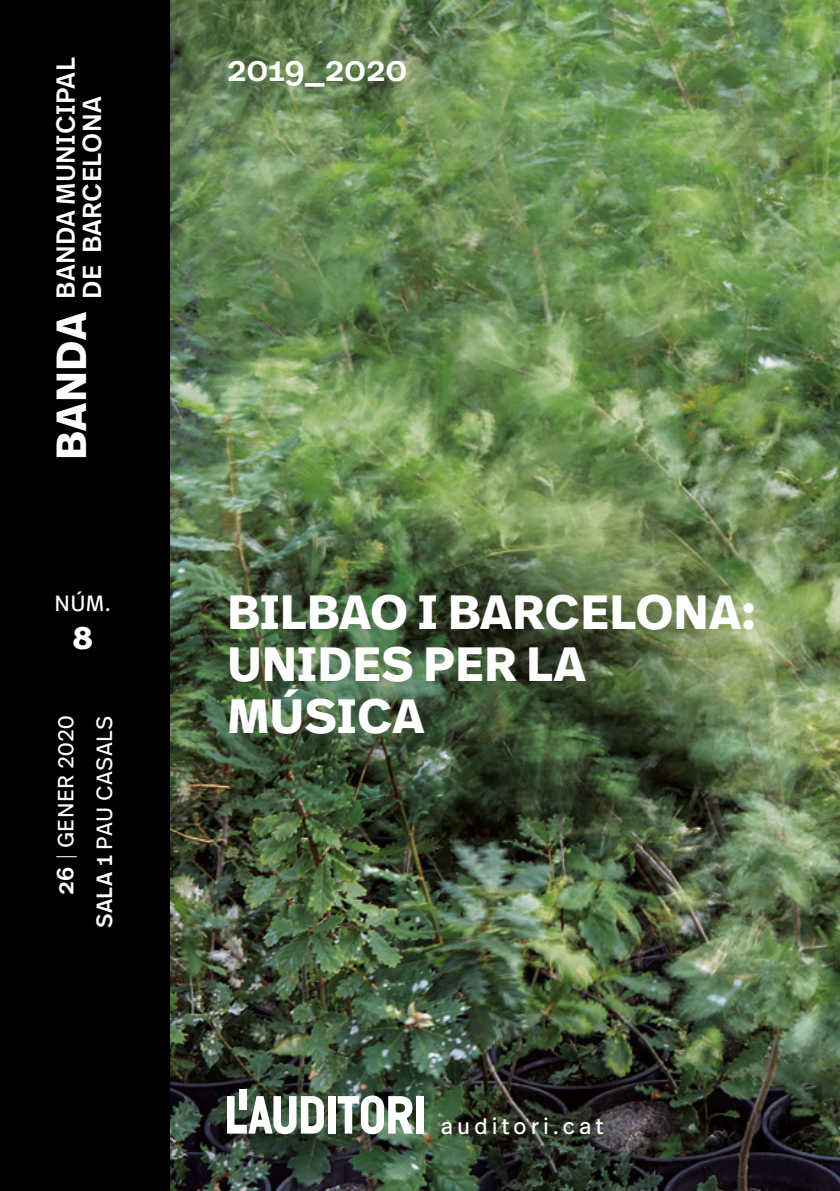
<style>
.page{position:relative;width:840px;height:1191px;background:#fff}
.page>*{position:absolute;margin:0;border:0;box-sizing:border-box;transform-origin:0 0}
.t1{font:700 48px/52px "Real Text Pro";color:#fff}
.t2{font:700 42px "Real Text Pro";letter-spacing:.01em;color:#fff}
.t3{font:500 34px "Real Text Pro";letter-spacing:.005em;color:#fff}
.t4{font:700 32px "Real Text Pro";color:#fff}
.t5{font:500 26px/26px "Real Text Pro";letter-spacing:.01em;color:#fff}
.t6{font:22.4px "Real Text Pro";letter-spacing:.17em;color:#fff}
.t7{font:22px "Real Text Pro";letter-spacing:.02em;color:#fff}
.s1{font-weight:500;font-size:24px}
.s2{font-weight:300}
.s3{font-weight:500}
</style>
<div class="page">
<div style="left:0;top:0;width:227px;height:1191px;background:#000"></div>
<img style="left:170px;top:0;width:669px;height:1191px">
<div style="left:239px;top:1089px;width:8px;height:20px;background:#fff"></div>
<svg style="left:227px;top:1096px;width:97px;height:38px"></svg>
<div style="left:328px;top:1096px;width:7px;height:37px;background:#fff"></div>
<svg style="left:337px;top:1095px;width:76px;height:39px"></svg>
<div style="left:416px;top:1096px;width:7px;height:37px;background:#fff"></div>
<p class="t5" style="left:52px;top:298px;width:243px;rotate:-90deg">BANDA MUNICIPAL<br>DE BARCELONA</p>
<p class="t2" style="left:41px;top:459px;width:149px;rotate:-90deg">BANDA</p>
<p class="t7" style="left:54px;top:588px;width:58px">NÚM.</p>
<p class="t4" style="left:73px;top:614px;width:21px">8</p>
<p class="t7" style="left:51px;top:894px;width:181px;rotate:-90deg"><span class="s1">26</span> <span class="s2">|</span> GENER 2020</p>
<p class="t7" style="left:89px;top:928px;width:214px;rotate:-90deg"><span class="s3">SALA 1</span> PAU CASALS</p>
<p class="t3" style="left:227px;top:45px;width:181px">2019_2020</p>
<p class="t1" style="left:227px;top:585px;width:530px">BILBAO I BARCELONA:<br>UNIDES PER LA<br>MÚSICA</p>
<p class="t6" style="left:440px;top:1111px;width:164px">auditori.cat</p>
</div>
